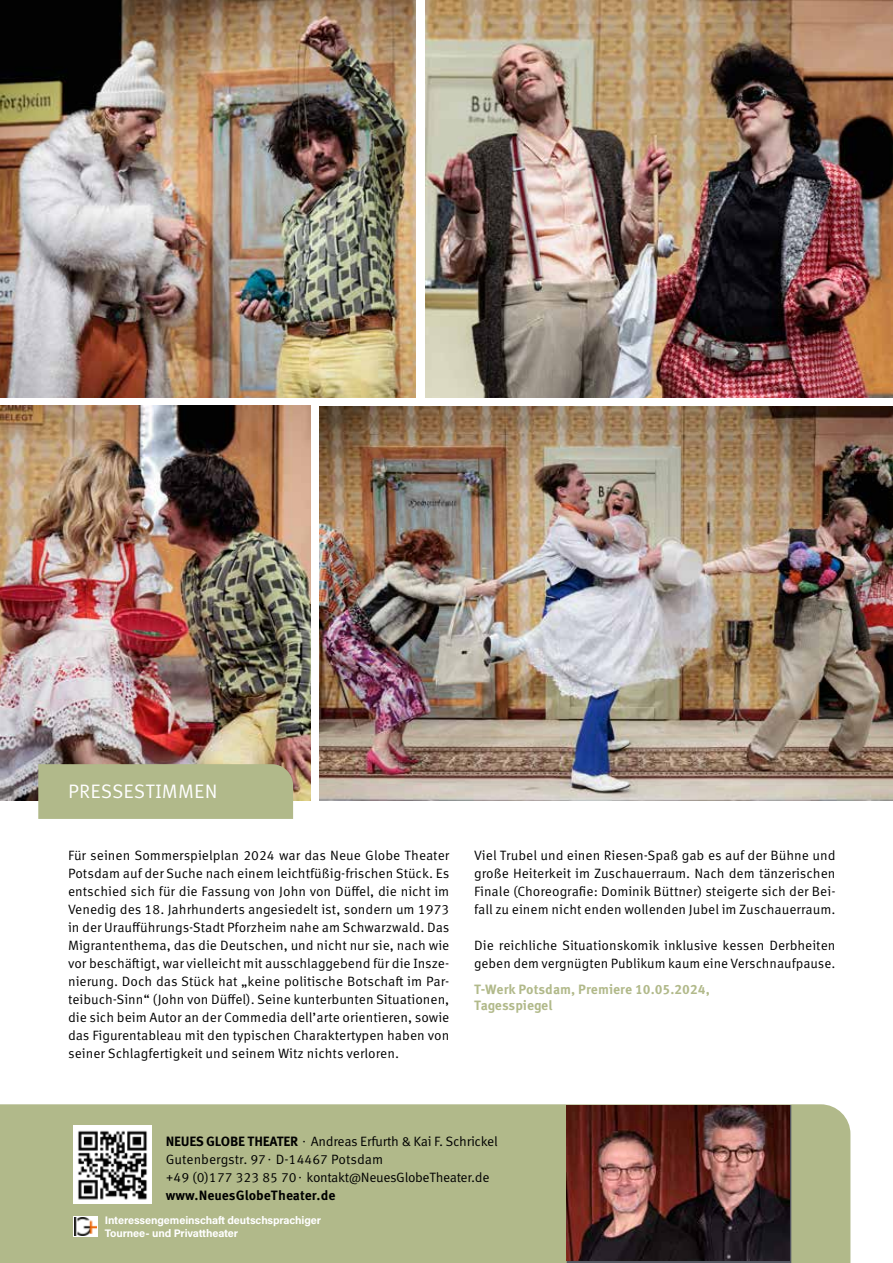
<style>
.page{position:relative;width:893px;height:1263px;background:#fff}
.page>*{position:absolute;margin:0;border:0;box-sizing:border-box;transform-origin:0 0}
.t1{font:19.5px "Meta Correspondence Pro";letter-spacing:.01em;color:#fff}
.t2{font:13.5px/18px "Meta Correspondence Pro";color:#000;text-align:justify}
.t3{font:13.5px/18px "Meta Correspondence Pro";letter-spacing:-.02em;color:#000}
.t4{font:700 13.5px/16px "Meta Correspondence Pro";color:#b1b98a}
.t5{font:10.95px/13px "Acumin Variable Concept";letter-spacing:-.01em;color:#fff}
.s1{font-weight:700}
.s2{font-family:"Source Sans 3"}
</style>
<div class="page">
<div style="left:0;top:1104px;width:850px;height:159px;background:#b1b98a"></div>
<img style="left:73px;top:1125px;width:79px;height:79px">
<img style="left:0;top:406px;width:311px;height:394px">
<img style="left:0;top:0;width:415px;height:397px">
<img style="left:320px;top:406px;width:573px;height:394px">
<img style="left:425px;top:0;width:468px;height:397px">
<div style="left:38px;top:764px;width:255px;height:55px;background:#b1b98a"></div>
<svg style="left:73px;top:1216px;width:24px;height:21px"></svg>
<img style="left:75px;top:1217px;width:21px;height:18px">
<svg style="left:567px;top:1105px;width:224px;height:158px"></svg>
<img style="left:567px;top:1105px;width:222px;height:156px">
<h1 class="t1" style="left:68px;top:776px;width:151px">PRESSESTIMMEN</h1>
<p class="t2" style="left:68px;top:845px;width:383px">Für seinen Sommerspielplan 2024 war das Neue Globe Theater Potsdam auf der Suche nach einem leichtfüßig-frischen Stück. Es entschied sich für die Fassung von John von Düffel, die nicht im Venedig des 18. Jahrhunderts angesiedelt ist, sondern um 1973 in der Uraufführungs-Stadt Pforzheim nahe am Schwarzwald. Das Migrantenthema, das die Deutschen, und nicht nur sie, nach wie vor beschäftigt, war vielleicht mit ausschlaggebend für die Insze&shy;nierung. Doch das Stück hat „keine politische Botschaft im Par&shy;teibuch-Sinn“ (John von Düffel). Seine kunterbunten Situationen, die sich beim Autor an der Commedia dell’arte orientieren, sowie das Figurentableau mit den typischen Charaktertypen haben von seiner Schlagfertigkeit und seinem Witz nichts verloren.</p>
<p class="t2" style="left:474px;top:845px;width:363px">Viel Trubel und einen Riesen-Spaß gab es auf der Bühne und große Heiterkeit im Zuschauerraum. Nach dem tänzerischen Finale (Choreografie: Dominik Büttner) steigerte sich der Bei&shy;fall zu einem nicht enden wollenden Jubel im Zuschauerraum.</p>
<p class="t2" style="left:474px;top:935px;width:363px">Die reichliche Situationskomik inklusive kessen Derbheiten geben dem vergnügten Publikum kaum eine Verschnaufpause.</p>
<p class="t4" style="left:474px;top:980px;width:237px">T-Werk Potsdam, Premiere 10.05.2024,<br>Tagesspiegel</p>
<p class="t3" style="left:166px;top:1132px;width:334px"><span class="s1">NEUES GLOBE THEATER</span> <span class="s2">∙</span> Andreas Erfurth &amp; Kai F. Schrickel Gutenbergstr. 97<span class="s2">∙</span> D-14467 Potsdam<br>+49 (0)177 323 85 70<span class="s2">∙</span> kontakt@NeuesGlobeTheater.de <span class="s1">www.NeuesGlobeTheater.de</span></p>
<p class="t5" style="left:105px;top:1213px;width:218px">Interessengemeinschaft deutschsprachiger<br>Tournee- und Privattheater</p>
</div>
